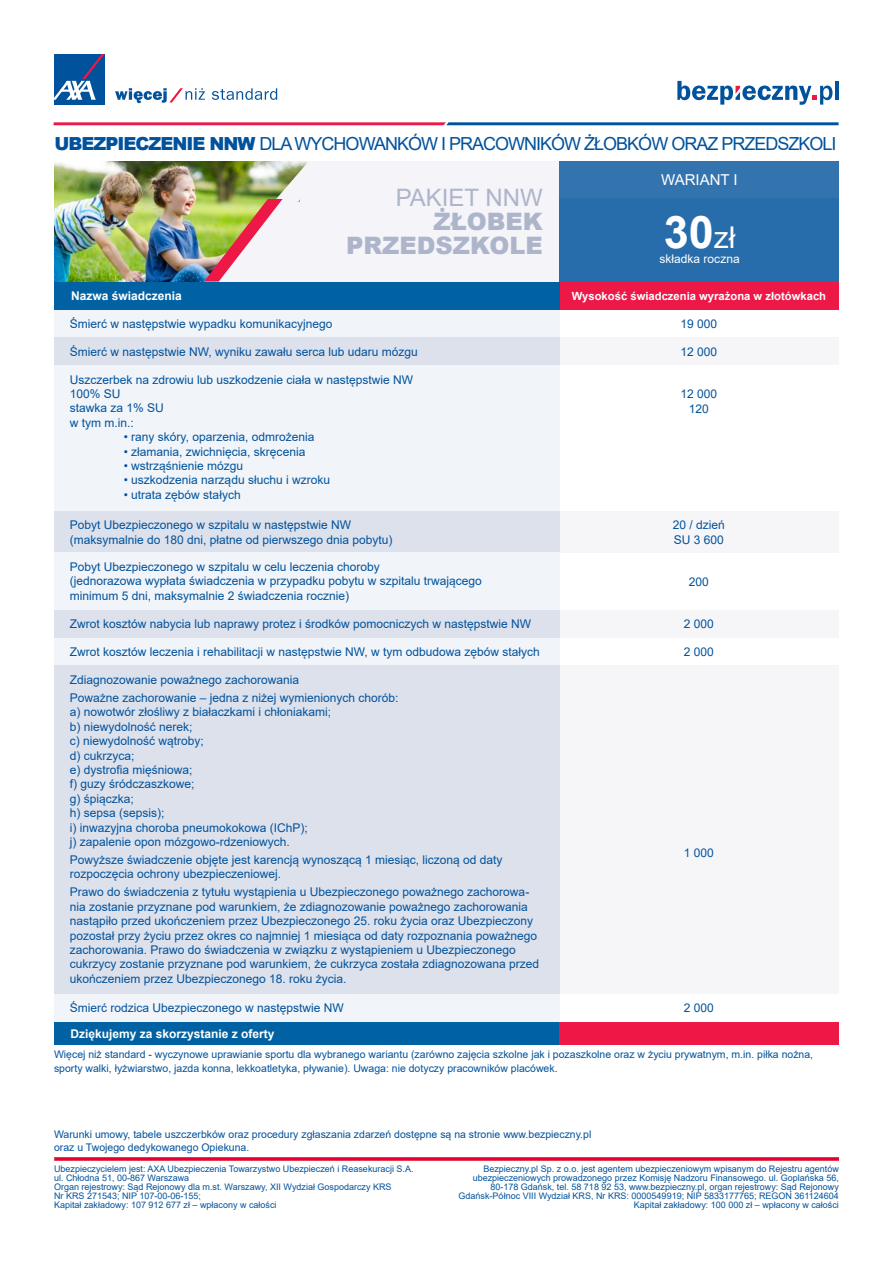
<style>
.page{position:relative;width:893px;height:1263px;background:#fff}
.page>*{position:absolute;margin:0;border:0;box-sizing:border-box;transform-origin:0 0}
.t1{font:700 45px "Arial";color:#fff}
.t2{font:900 24px/24px "Arial";color:#adb5ca;text-align:right}
.t3{font:24px "Arial";color:#adb5ca}
.t4{font:18px "Arial";letter-spacing:-.055em;color:#00529c}
.t5{font:15px "Arial";color:#fff}
.t6{font:12px/14.4px "Arial";color:#00529c}
.t7{font:700 12px "Arial";color:#fff}
.t8{font:12px "Arial";color:#fff}
.t9{font:700 11.25px "Arial";color:#fff}
.t10{font:10.5px/13.5px "Arial";color:#00529c}
.t11{font:9px/9px "Arial";color:#00529c}
.s1{font-weight:900}
.s2{font-weight:400;font-size:30px}
</style>
<div class="page">
<div style="left:54px;top:162px;width:505px;height:121px;background:#f5f4f9"></div>
<img style="left:54px;top:162px;width:150px;height:120px">
<div style="left:559px;top:162px;width:280px;height:36px;background:#3374af"></div>
<div style="left:559px;top:198px;width:280px;height:84px;background:#276cab"></div>
<div style="left:559px;top:282px;width:280px;height:28px;background:#ed1846"></div>
<div style="left:559px;top:338px;width:280px;height:27px;background:#f6f6f9"></div>
<div style="left:54px;top:310px;width:505px;height:28px;background:#f1f4f8"></div>
<div style="left:54px;top:282px;width:505px;height:28px;background:#0062a3"></div>
<div style="left:559px;top:666px;width:280px;height:328px;background:#f6f6f9"></div>
<img style="left:204px;top:162px;width:104px;height:120px">
<svg style="left:212px;top:88px;width:65px;height:12px"></svg>
<svg style="left:115px;top:88px;width:90px;height:15px"></svg>
<div style="left:54px;top:54px;width:51px;height:51px;background:#00529c"></div>
<svg style="left:54px;top:54px;width:51px;height:46px"></svg>
<svg style="left:54px;top:122px;width:785px;height:3px;background:#864c81"></svg>
<hr style="left:835px;top:81px;width:4px;height:19px;background:#00529c">
<svg style="left:677px;top:81px;width:155px;height:24px"></svg>
<div style="left:54px;top:1022px;width:505px;height:22px;background:#0062a3"></div>
<div style="left:559px;top:1022px;width:280px;height:22px;background:#ed1846"></div>
<div style="left:559px;top:610px;width:280px;height:28px;background:#f6f6f9"></div>
<div style="left:54px;top:338px;width:505px;height:27px;background:#dde1ec"></div>
<div style="left:54px;top:365px;width:505px;height:146px;background:#f1f4f8"></div>
<div style="left:559px;top:511px;width:280px;height:42px;background:#f6f6f9"></div>
<div style="left:54px;top:511px;width:505px;height:42px;background:#dde1ec"></div>
<div style="left:54px;top:610px;width:505px;height:28px;background:#dde1ec"></div>
<div style="left:54px;top:638px;width:505px;height:28px;background:#f1f4f8"></div>
<div style="left:54px;top:666px;width:505px;height:328px;background:#dde1ec"></div>
<div style="left:54px;top:994px;width:505px;height:28px;background:#f1f4f8"></div>
<img style="left:54px;top:1158px;width:785px;height:3px">
<div style="left:54px;top:553px;width:505px;height:57px;background:#f1f4f8"></div>
<h3 class="t4" style="left:54px;top:131px;width:784px"><span class="s1">UBEZPIECZENIE NNW</span> DLA WYCHOWANKÓW I PRACOWNIKÓW ŻŁOBKÓW ORAZ PRZEDSZKOLI</h3>
<p class="t7" style="left:71px;top:287px;width:112px">Nazwa świadczenia</p>
<p class="t5" style="left:661px;top:169px;width:78px">WARIANT I</p>
<h2 class="t3" style="left:396px;top:181px;width:149px">PAKIET NNW</h2>
<h2 class="t2" style="left:346px;top:209px;width:198px">ŻŁOBEK<br>PRZEDSZKOLE</h2>
<h1 class="t1" style="left:664px;top:201px;width:73px">30<span class="s2">zł</span></h1>
<p class="t8" style="left:660px;top:250px;width:82px">składka roczna</p>
<p class="t9" style="left:572px;top:288px;width:256px">Wysokość świadczenia wyrażona w złotówkach</p>
<p class="t6" style="left:70px;top:316px;width:264px">Śmierć w następstwie wypadku komunikacyjnego</p>
<p class="t6" style="left:680px;top:316px;width:38px">19 000</p>
<p class="t6" style="left:70px;top:344px;width:350px">Śmierć w następstwie NW, wyniku zawału serca lub udaru mózgu</p>
<p class="t6" style="left:680px;top:344px;width:38px">12 000</p>
<p class="t6" style="left:70px;top:372px;width:345px">Uszczerbek na zdrowiu lub uszkodzenie ciała w następstwie NW<br>100% SU<br>stawka za 1% SU<br>w tym m.in.:</p>
<p class="t6" style="left:124px;top:430px;width:192px">• rany skóry, oparzenia, odmrożenia</p>
<p class="t6" style="left:124px;top:444px;width:183px">• złamania, zwichnięcia, skręcenia</p>
<p class="t6" style="left:124px;top:458px;width:121px">• wstrząśnienie mózgu</p>
<p class="t6" style="left:124px;top:473px;width:208px">• uszkodzenia narządu słuchu i wzroku</p>
<p class="t6" style="left:124px;top:487px;width:118px">• utrata zębów stałych</p>
<p class="t6" style="left:680px;top:387px;width:38px;text-align:center">12 000<br>120</p>
<p class="t6" style="left:70px;top:518px;width:324px">Pobyt Ubezpieczonego w szpitalu w następstwie NW (maksymalnie do 180 dni, płatne od pierwszego dnia pobytu)</p>
<p class="t6" style="left:673px;top:518px;width:54px">20 / dzień<br>SU 3 600</p>
<p class="t6" style="left:70px;top:559px;width:414px">Pobyt Ubezpieczonego w szpitalu w celu leczenia choroby<br>(jednorazowa wypłata świadczenia w przypadku pobytu w szpitalu trwającego minimum 5 dni, maksymalnie 2 świadczenia rocznie)</p>
<p class="t6" style="left:689px;top:575px;width:22px">200</p>
<p class="t6" style="left:70px;top:617px;width:463px">Zwrot kosztów nabycia lub naprawy protez i środków pomocniczych w następstwie NW</p>
<p class="t6" style="left:684px;top:617px;width:32px">2 000</p>
<p class="t6" style="left:70px;top:645px;width:472px">Zwrot kosztów leczenia i rehabilitacji w następstwie NW, w tym odbudowa zębów stałych</p>
<p class="t6" style="left:684px;top:645px;width:32px">2 000</p>
<p class="t6" style="left:70px;top:671px;width:330px;line-height:18px">Zdiagnozowanie poważnego zachorowania<br>Poważne zachorowanie – jedna z niżej wymienionych chorób:</p>
<p class="t6" style="left:70px;top:705px;width:263px">a) nowotwór złośliwy z białaczkami i chłoniakami; b) niewydolność nerek;<br>c) niewydolność wątroby;<br>d) cukrzyca;<br>e) dystrofia mięśniowa;<br>f) guzy śródczaszkowe;<br>g) śpiączka;<br>h) sepsa (sepsis);<br>i) inwazyjna choroba pneumokokowa (IChP);<br>j) zapalenie opon mózgowo-rdzeniowych.</p>
<p class="t6" style="left:70px;top:852px;width:434px">Powyższe świadczenie objęte jest karencją wynoszącą 1 miesiąc, liczoną od daty rozpoczęcia ochrony ubezpieczeniowej.</p>
<p class="t6" style="left:70px;top:885px;width:471px">Prawo do świadczenia z tytułu wystąpienia u Ubezpieczonego poważnego zachorowa&shy;nia zostanie przyznane pod warunkiem, że zdiagnozowanie poważnego zachorowania nastąpiło przed ukończeniem przez Ubezpieczonego 25. roku życia oraz Ubezpieczony pozostał przy życiu przez okres co najmniej 1 miesiąca od daty rozpoznania poważnego zachorowania. Prawo do świadczenia w związku z wystąpieniem u Ubezpieczonego cukrzycy zostanie przyznane pod warunkiem, że cukrzyca została zdiagnozowana przed ukończeniem przez Ubezpieczonego 18. roku życia.</p>
<p class="t6" style="left:684px;top:846px;width:32px">1 000</p>
<p class="t6" style="left:70px;top:1000px;width:276px">Śmierć rodzica Ubezpieczonego w następstwie NW</p>
<p class="t6" style="left:684px;top:1000px;width:32px">2 000</p>
<p class="t7" style="left:70px;top:1025px;width:206px">Dziękujemy za skorzystanie z oferty</p>
<p class="t10" style="left:54px;top:1048px;width:761px">Więcej niż standard - wyczynowe uprawianie sportu dla wybranego wariantu (zarówno zajęcia szkolne jak i pozaszkolne oraz w życiu prywatnym, m.in. piłka nożna, sporty walki, łyżwiarstwo, jazda konna, lekkoatletyka, pływanie). Uwaga: nie dotyczy pracowników placówek.</p>
<p class="t10" style="left:54px;top:1127px;width:539px">Warunki umowy, tabele uszczerbków oraz procedury zgłaszania zdarzeń dostępne są na stronie www.bezpieczny.pl oraz u Twojego dedykowanego Opiekuna.</p>
<p class="t11" style="left:54px;top:1164px;width:361px">Ubezpieczycielem jest: AXA Ubezpieczenia Towarzystwo Ubezpieczeń i Reasekuracji S.A. ul. Chłodna 51, 00-867 Warszawa<br>Organ rejestrowy: Sąd Rejonowy dla m.st. Warszawy, XII Wydział Gospodarczy KRS<br>Nr KRS 271543; NIP 107-00-06-155;<br>Kapitał zakładowy: 107 912 677 zł – wpłacony w całości</p>
<p class="t11" style="left:459px;top:1164px;width:382px;text-align:right">Bezpieczny.pl Sp. z o.o. jest agentem ubezpieczeniowym wpisanym do Rejestru agentów ubezpieczeniowych prowadzonego przez Komisję Nadzoru Finansowego. ul. Goplańska 56, 80-178 Gdańsk, tel. 58 718 92 53, www.bezpieczny.pl, organ rejestrowy: Sąd Rejonowy Gdańsk-Północ VIII Wydział KRS, Nr KRS: 0000549919; NIP 5833177765; REGON 361124604<br>Kapitał zakładowy: 100 000 zł – wpłacony w całości</p>
</div>
